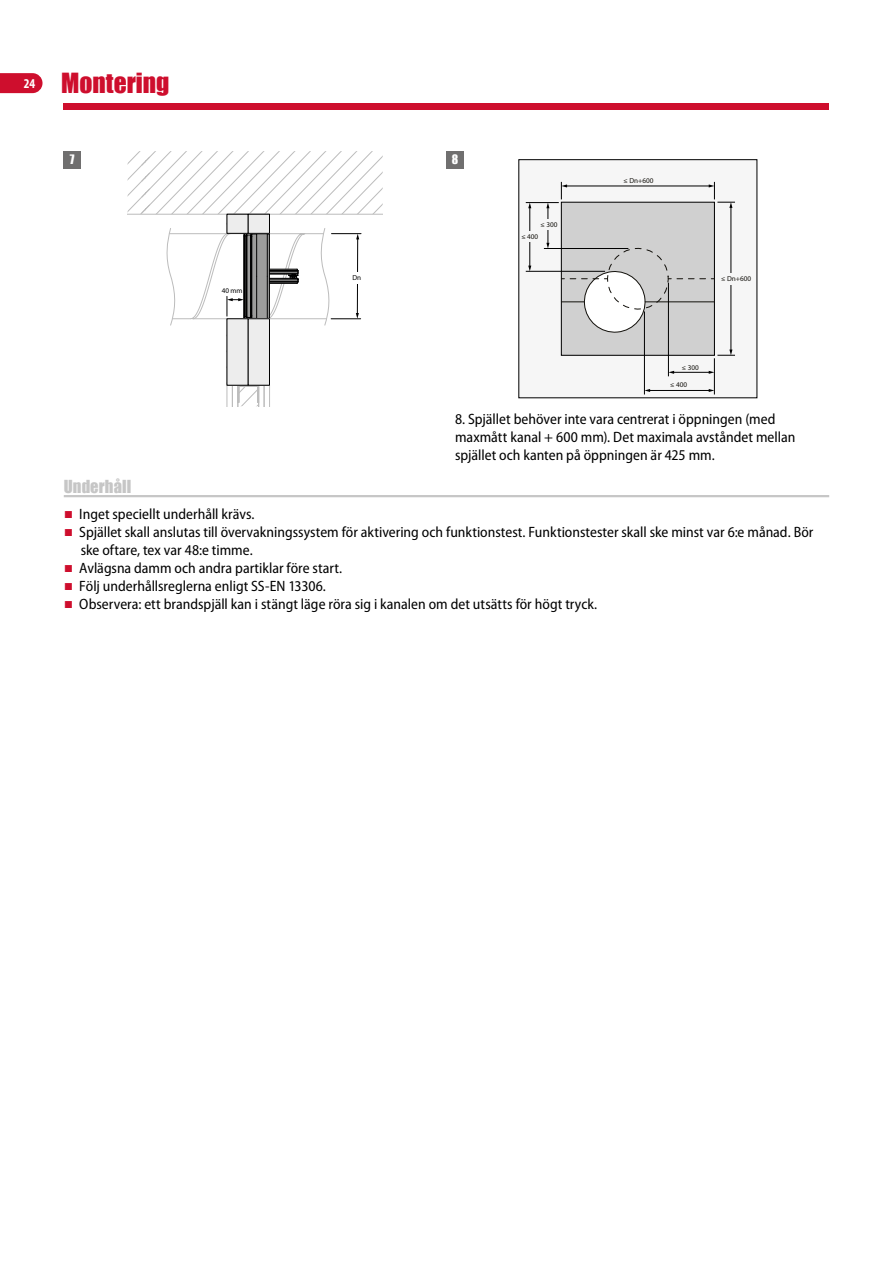
<style>
.page{position:relative;width:893px;height:1263px;background:#fff}
.page>*{position:absolute;margin:0;border:0;box-sizing:border-box;transform-origin:0 0}
.t1{font:25.5px "Impact";color:#ce0e2d}
.t2{font:16.5px "Impact";letter-spacing:.005em;color:#c6c6c6}
.t3{font:semi-condensed 15px/18px "Myriad Pro";color:#000}
.t4{font:12px "Impact";color:#fff}
.t5{font:7.2px "Myriad Pro";color:#12100b}
.t6{font:7.2px "Myriad Pro";color:#000}
.s1{font-family:"Lucida Sans Unicode";font-stretch:normal;font-size:12px;color:#ce0e2d}
</style>
<div class="page">
<div style="left:64px;top:103px;width:765px;height:6px;background:#ce0e2d"></div>
<svg style="left:0;top:73px;width:43px;height:20px"></svg>
<hr style="left:64px;top:495px;width:765px;height:2px;background:#c6c6c6">
<svg style="left:128px;top:151px;width:255px;height:64px"></svg>
<svg style="left:227px;top:385px;width:43px;height:21px"></svg>
<div style="left:227px;top:214px;width:21px;height:19px;background:#ededed"></div>
<div style="left:248px;top:214px;width:21px;height:19px;background:#ededed"></div>
<div style="left:248px;top:214px;width:22px;height:20px;border:1px solid #000"></div>
<div style="left:227px;top:319px;width:21px;height:66px;background:#ededed"></div>
<div style="left:248px;top:319px;width:21px;height:66px;background:#ededed"></div>
<div style="left:248px;top:319px;width:22px;height:66px;border:1px solid #000"></div>
<hr style="left:357px;top:238px;width:1px;height:76px;background:#000">
<svg style="left:356px;top:234px;width:3px;height:5px"></svg>
<hr style="left:331px;top:233px;width:30px;height:1px;background:#000">
<hr style="left:331px;top:318px;width:30px;height:1px;background:#000">
<div style="left:354px;top:272px;width:6px;height:11px;background:#fff"></div>
<svg style="left:166px;top:228px;width:166px;height:98px"></svg>
<div style="left:519px;top:160px;width:238px;height:238px;background:#f6f6f6"></div>
<div style="left:561px;top:202px;width:153px;height:153px;background:#d0d0d0"></div>
<div style="left:561px;top:202px;width:154px;height:153px;border:1px solid #000"></div>
<hr style="left:645px;top:302px;width:69px;height:1px;background:#12100b">
<svg style="left:561px;top:247px;width:144px;height:87px"></svg>
<hr style="left:649px;top:390px;width:61px;height:1px;background:#000">
<svg style="left:709px;top:389px;width:5px;height:3px"></svg>
<svg style="left:645px;top:389px;width:5px;height:3px"></svg>
<hr style="left:644px;top:311px;width:1px;height:83px;background:#000">
<hr style="left:673px;top:372px;width:37px;height:1px;background:#000">
<svg style="left:709px;top:371px;width:5px;height:3px"></svg>
<hr style="left:714px;top:358px;width:1px;height:36px;background:#000">
<hr style="left:668px;top:283px;width:1px;height:93px;background:#000">
<hr style="left:566px;top:186px;width:144px;height:1px;background:#000">
<svg style="left:561px;top:182px;width:6px;height:17px"></svg>
<hr style="left:731px;top:207px;width:1px;height:144px;background:#000">
<svg style="left:709px;top:182px;width:26px;height:26px"></svg>
<svg style="left:717px;top:350px;width:18px;height:6px"></svg>
<hr style="left:529px;top:207px;width:1px;height:60px;background:#000">
<svg style="left:528px;top:266px;width:3px;height:5px"></svg>
<svg style="left:528px;top:203px;width:3px;height:5px"></svg>
<hr style="left:526px;top:271px;width:79px;height:1px;background:#000">
<div style="left:526px;top:231px;width:7px;height:10px;background:#f6f6f6"></div>
<hr style="left:548px;top:207px;width:1px;height:37px;background:#000">
<svg style="left:546px;top:203px;width:3px;height:5px"></svg>
<hr style="left:526px;top:202px;width:33px;height:1px;background:#000">
<hr style="left:544px;top:248px;width:84px;height:1px;background:#000">
<div style="left:544px;top:219px;width:8px;height:10px;background:#f6f6f6"></div>
<div style="left:720px;top:273px;width:32px;height:11px;background:#f6f6f6"></div>
<div style="left:64px;top:151px;width:17px;height:17px;background:#706f6f"></div>
<div style="left:446px;top:151px;width:17px;height:17px;background:#706f6f"></div>
<h1 class="t1" style="left:24px;top:63px;width:147px"><sup>24</sup> Montering</h1>
<p class="t4" style="left:70px;top:150px;width:6px">7</p>
<p class="t4" style="left:452px;top:150px;width:8px">8</p>
<p class="t6" style="left:222px;top:286px;width:22px">40 mm</p>
<p class="t6" style="left:352px;top:273px;width:10px">Dn</p>
<p class="t5" style="left:541px;top:220px;width:18px">≤ 300</p>
<p class="t5" style="left:521px;top:232px;width:18px">≤ 400</p>
<p class="t5" style="left:624px;top:177px;width:31px">≤ Dn+600</p>
<p class="t5" style="left:721px;top:274px;width:31px">≤ Dn+600</p>
<p class="t5" style="left:682px;top:363px;width:18px">≤ 300</p>
<p class="t5" style="left:670px;top:380px;width:18px">≤ 400</p>
<p class="t3" style="left:455px;top:410px;width:342px">8. Spjället behöver inte vara centrerat i öppningen (med maxmått kanal + 600 mm). Det maximala avståndet mellan spjället och kanten på öppningen är 425 mm.</p>
<p class="t2" style="left:64px;top:474px;width:69px">Underhåll</p>
<p class="t3" style="left:64px;top:505px;width:192px"><span class="s1">∎</span> Inget speciellt underhåll krävs.</p>
<p class="t3" style="left:64px;top:523px;width:751px"><span class="s1">∎</span> Spjället skall anslutas till övervakningssystem för aktivering och funktionstest. Funktionstester skall ske minst var 6:e månad. Bör</p>
<p class="t3" style="left:81px;top:541px;width:173px">ske oftare, tex var 48:e timme.</p>
<p class="t3" style="left:64px;top:559px;width:280px"><span class="s1">∎</span> Avlägsna damm och andra partiklar före start.</p>
<p class="t3" style="left:64px;top:577px;width:264px"><span class="s1">∎</span> Följ underhållsreglerna enligt SS-EN 13306.</p>
<p class="t3" style="left:64px;top:595px;width:535px"><span class="s1">∎</span> Observera: ett brandspjäll kan i stängt läge röra sig i kanalen om det utsätts för högt tryck.</p>
</div>
